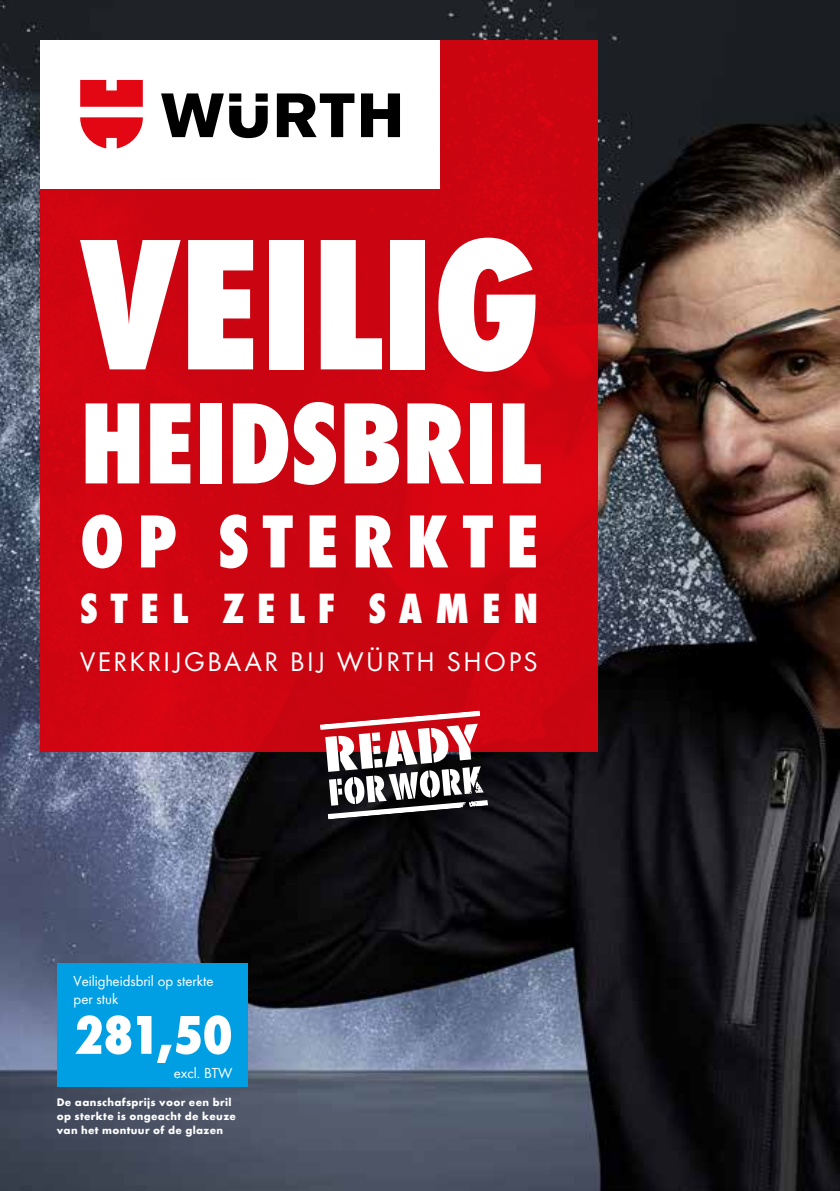
<style>
.page{position:relative;width:840px;height:1191px;background:#fff}
.page>*{position:absolute;margin:0;border:0;box-sizing:border-box;transform-origin:0 0}
.t1{font:800 condensed 194px "Wuerth Global";letter-spacing:-.005em;color:#fff}
.t2{font:800 condensed 120px "Wuerth Global";color:#fff}
.t3{font:800 condensed 78px "Wuerth Global";letter-spacing:.17em;color:#fff}
.t4{font:800 condensed 56.8px "Wuerth Global";color:#fff}
.t5{font:800 condensed 44px "Wuerth Global";letter-spacing:.295em;color:#fff}
.t6{font:28px "Wuerth Global";letter-spacing:.09em;color:#fff}
.t7{font:15px/18.2px "Wuerth Global";color:#fff}
.t8{font:700 11.4px/14px "Wuerth Global";letter-spacing:.03em;color:#fff}
</style>
<div class="page">
<img style="left:0;top:0;width:839px;height:1191px">
<div style="left:40px;top:40px;width:557px;height:711px;background:#cd0511"></div>
<svg style="left:320px;top:710px;width:168px;height:109px"></svg>
<div style="left:40px;top:40px;width:400px;height:149px;background:#fff"></div>
<svg style="left:161px;top:93px;width:239px;height:45px"></svg>
<svg style="left:80px;top:80px;width:63px;height:68px"></svg>
<div style="left:57px;top:963px;width:190px;height:124px;background:#009fe3"></div>
<h1 class="t1" style="left:80px;top:189px;width:462px">VEILIG</h1>
<h2 class="t2" style="left:80px;top:372px;width:463px">HEIDSBRIL</h2>
<h3 class="t3" style="left:80px;top:495px;width:459px">OP STERKTE</h3>
<h3 class="t5" style="left:80px;top:582px;width:459px">STEL ZELF SAMEN</h3>
<h3 class="t6" style="left:80px;top:645px;width:459px">VERKRIJGBAAR BIJ WÜRTH SHOPS</h3>
<h3 class="t7" style="left:74px;top:971px;width:141px">Veiligheidsbril op sterkte per stuk</h3>
<h3 class="t4" style="left:74px;top:1001px;width:160px">281,50</h3>
<p class="t8" style="left:57px;top:1095px;width:181px">De aanschafsprijs voor een bril op sterkte is ongeacht de keuze van het montuur of de glazen</p>
<h3 class="t7" style="left:174px;top:1064px;width:60px">excl. BTW</h3>
</div>
